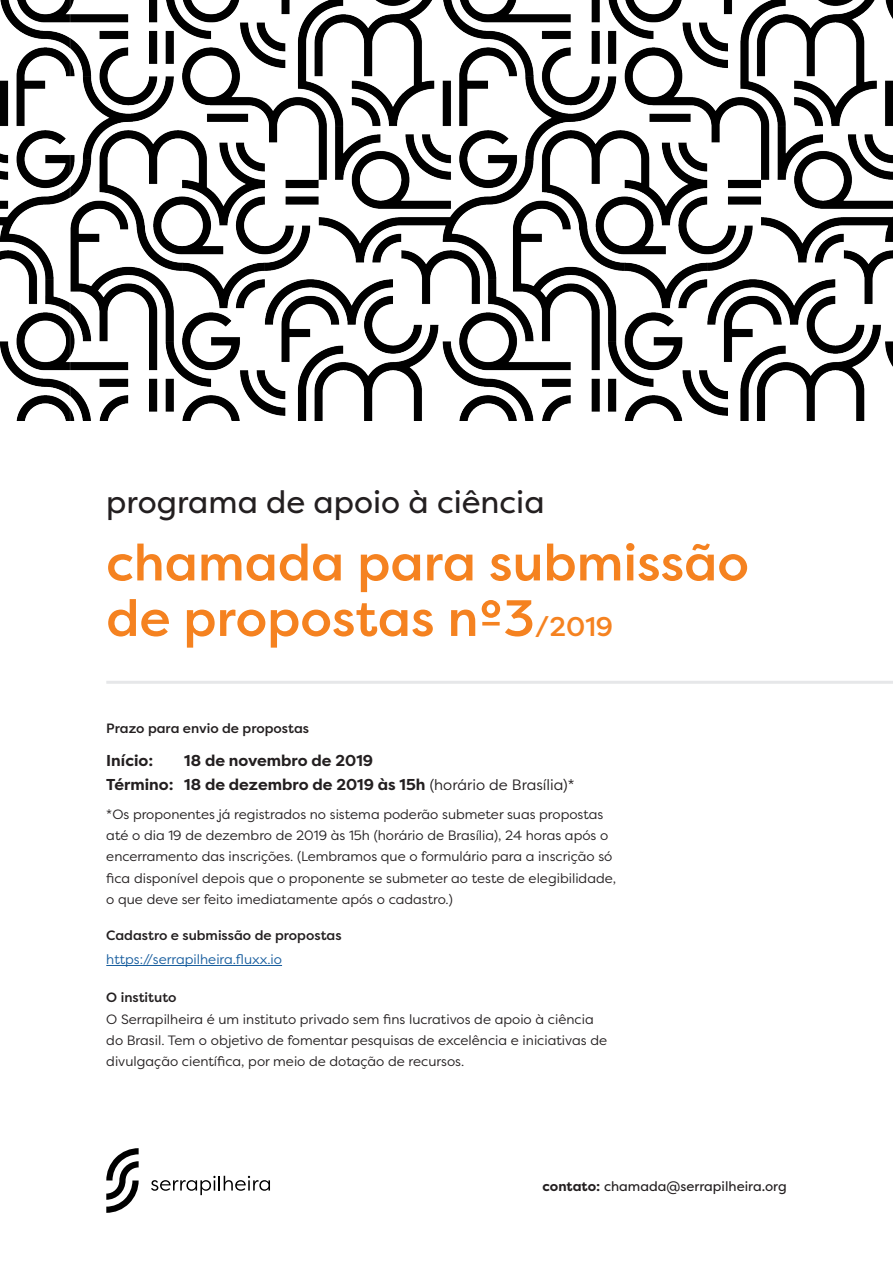
<style>
.page{position:relative;width:893px;height:1263px;background:#fff}
.page>*{position:absolute;margin:0;border:0;box-sizing:border-box;transform-origin:0 0}
.Capa{font:500 51px/55.5px "Filson Pro";color:#f58220}
.t1{font:31.5px "Filson Pro";color:#231f20}
.t2{font:700 15.75px "Filson Pro";color:#231f20}
.t3{font:13.5px/21.5px "Filson Pro";color:#231f20}
.subtitulo_capa{font:500 13.5px "Filson Pro";color:#231f20}
.t4{font:13.5px "Filson Pro";color:#231f20}
.t5{font:13.5px "Filson Pro";color:#175d9e}
.s1{font-size:27px}
.s2{font-weight:400;font-size:15px}
.s3{font-weight:700}
</style>
<div class="page">
<hr style="left:106px;top:965px;width:176px;height:1px;background:#175d9e">
<img style="left:0;top:0;width:893px;height:421px">
<hr style="left:106px;top:681px;width:787px;height:3px;background:#e6e7e9">
<svg style="left:151px;top:1176px;width:119px;height:19px"></svg>
<svg style="left:106px;top:1148px;width:33px;height:65px"></svg>
<p class="t1" style="left:106px;top:480px;width:440px">programa de apoio à ciência</p>
<p class="Capa" style="left:106px;top:534px;width:644px">chamada para submissão de propostas nº3<span class="s1">/2019</span></p>
<p class="subtitulo_capa" style="left:106px;top:719px;width:204px">Prazo para envio de propostas</p>
<p class="t2" style="left:106px;top:750px;width:48px">Início:</p>
<p class="t2" style="left:184px;top:750px;width:190px">18 de novembro de 2019</p>
<p class="t2" style="left:106px;top:774px;width:470px">Término: 18 de dezembro de 2019 às 15h <span class="s2">(horário de Brasília)*</span></p>
<p class="t3" style="left:106px;top:803px;width:511px">*Os proponentes já registrados no sistema poderão submeter suas propostas até o dia 19 de dezembro de 2019 às 15h (horário de Brasília), 24 horas após o encerramento das inscrições. (Lembramos que o formulário para a inscrição só fica disponível depois que o proponente se submeter ao teste de elegibilidade, o que deve ser feito imediatamente após o cadastro.)</p>
<p class="subtitulo_capa" style="left:106px;top:926px;width:237px">Cadastro e submissão de propostas</p>
<p class="t5" style="left:106px;top:950px;width:177px">https://serrapilheira.fluxx.io</p>
<p class="subtitulo_capa" style="left:106px;top:988px;width:72px">O instituto</p>
<p class="t3" style="left:106px;top:1008px;width:502px">O Serrapilheira é um instituto privado sem fins lucrativos de apoio à ciência do Brasil. Tem o objetivo de fomentar pesquisas de excelência e iniciativas de divulgação científica, por meio de dotação de recursos.</p>
<p class="t4" style="left:543px;top:1177px;width:246px"><span class="s3">contato:</span> chamada@serrapilheira.org</p>
</div>
